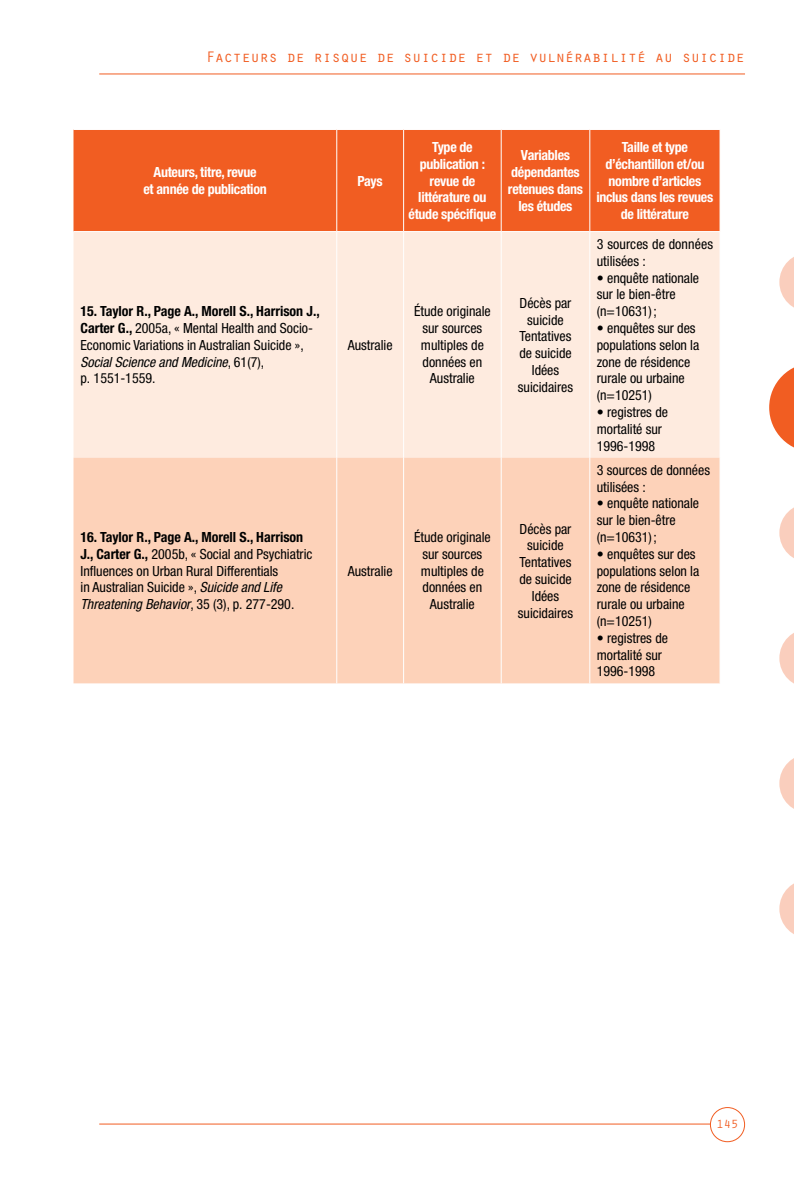
<style>
.page{position:relative;width:794px;height:1191px;background:#fff}
.page>*{position:absolute;margin:0;border:0;box-sizing:border-box;transform-origin:0 0}
.t1{font:15.75px "Orator Std";letter-spacing:-.03em;color:#f15d22}
.t2{font:condensed 14px/16.8px "Helvetica Neue LT Std";color:#000}
.t3{font:700 condensed 14px/16.8px "Helvetica Neue LT Std";letter-spacing:-.02em;color:#fff;text-align:center}
.t4{font:12.25px "Orator Std";color:#f15d22}
.s1{font-weight:700}
.s2{font-style:italic}
</style>
<div class="page">
<hr style="left:99px;top:1123px;width:626px;height:1px;background:#f15d22">
<hr style="left:99px;top:74px;width:646px;height:1px;background:#f15d22">
<div style="left:710px;top:1107px;width:34px;height:34px;background:#fff;border-radius:50%"></div>
<div style="left:710px;top:1107px;width:35px;height:35px;border:1px solid #f15d22;border-radius:50%"></div>
<svg style="left:779px;top:633px;width:15px;height:51px"></svg>
<svg style="left:779px;top:507px;width:15px;height:51px"></svg>
<svg style="left:779px;top:257px;width:15px;height:51px"></svg>
<svg style="left:779px;top:758px;width:15px;height:51px"></svg>
<svg style="left:779px;top:883px;width:15px;height:51px"></svg>
<svg style="left:769px;top:367px;width:25px;height:81px"></svg>
<div style="left:73px;top:130px;width:646px;height:101px;background:#f15d22"></div>
<div style="left:73px;top:232px;width:646px;height:226px;background:#feebdf"></div>
<div style="left:73px;top:458px;width:646px;height:225px;background:#fdd2b9"></div>
<hr style="left:336px;top:130px;width:1px;height:101px;background:#fff">
<hr style="left:403px;top:130px;width:1px;height:101px;background:#fff">
<hr style="left:501px;top:130px;width:1px;height:101px;background:#fff">
<hr style="left:589px;top:130px;width:1px;height:101px;background:#fff">
<hr style="left:336px;top:232px;width:1px;height:226px;background:#fff">
<hr style="left:403px;top:232px;width:1px;height:226px;background:#fff">
<hr style="left:501px;top:232px;width:1px;height:226px;background:#fff">
<hr style="left:589px;top:232px;width:1px;height:226px;background:#fff">
<hr style="left:336px;top:458px;width:1px;height:225px;background:#fff">
<hr style="left:403px;top:458px;width:1px;height:225px;background:#fff">
<hr style="left:501px;top:458px;width:1px;height:225px;background:#fff">
<hr style="left:589px;top:458px;width:1px;height:225px;background:#fff">
<p class="t1" style="left:206px;top:46px;width:541px">Facteurs de risque de suicide et de vulnérabilité au suicide</p>
<p class="t3" style="left:143px;top:163px;width:125px">Auteurs, titre, revue<br>et année de publication</p>
<p class="t3" style="left:357px;top:172px;width:27px">Pays</p>
<p class="t2" style="left:80px;top:303px;width:241px"><span class="s1">15. Taylor R., Page A., Morell S., Harrison J., Carter G.,</span> 2005a, « Mental Health and Socio-Economic Variations in Australian Suicide », <span class="s2">Social Science and Medicine</span>, 61(7),<br>p. 1551-1559.</p>
<p class="t2" style="left:348px;top:336px;width:46px">Australie</p>
<p class="t2" style="left:80px;top:528px;width:233px"><span class="s1">16. Taylor R., Page A., Morell S., Harrison J., Carter G.,</span> 2005b, « Social and Psychiatric Influences on Urban Rural Differentials<br>in Australian Suicide », <span class="s2">Suicide and Life Threatening Behavior</span>, 35 (3), p. 277-290.</p>
<p class="t2" style="left:348px;top:562px;width:46px">Australie</p>
<p class="t3" style="left:408px;top:138px;width:89px">Type de publication : revue de littérature ou étude spécifique</p>
<p class="t3" style="left:508px;top:147px;width:77px">Variables dépendantes retenues dans les études</p>
<p class="t3" style="left:596px;top:138px;width:118px">Taille et type d’échantillon et/ou nombre d’articles inclus dans les revues de littérature</p>
<p class="t2" style="left:414px;top:303px;width:78px;text-align:center">Étude originale sur sources multiples de données en<br>Australie</p>
<p class="t2" style="left:518px;top:294px;width:57px;text-align:center">Décès par suicide<br>Tentatives de suicide<br>Idées suicidaires</p>
<p class="t2" style="left:414px;top:528px;width:78px;text-align:center">Étude originale sur sources multiples de données en<br>Australie</p>
<p class="t2" style="left:518px;top:520px;width:57px;text-align:center">Décès par suicide<br>Tentatives de suicide<br>Idées suicidaires</p>
<p class="t2" style="left:597px;top:235px;width:118px">3 sources de données utilisées :</p>
<p class="t2" style="left:597px;top:269px;width:104px">• enquête nationale sur le bien-être (n=10631) ;</p>
<p class="t2" style="left:597px;top:319px;width:104px">• enquêtes sur des populations selon la zone de résidence rurale ou urbaine (n=10251)</p>
<p class="t2" style="left:597px;top:403px;width:73px">• registres de mortalité sur<br>1996-1998</p>
<p class="t2" style="left:597px;top:461px;width:115px">3 sources de données utilisées :</p>
<p class="t2" style="left:597px;top:495px;width:104px">• enquête nationale sur le bien-être (n=10631) ;</p>
<p class="t2" style="left:597px;top:545px;width:104px">• enquêtes sur des populations selon la zone de résidence rurale ou urbaine (n=10251)</p>
<p class="t2" style="left:597px;top:629px;width:73px">• registres de mortalité sur<br>1996-1998</p>
<p class="t4" style="left:716px;top:1115px;width:24px">145</p>
</div>
